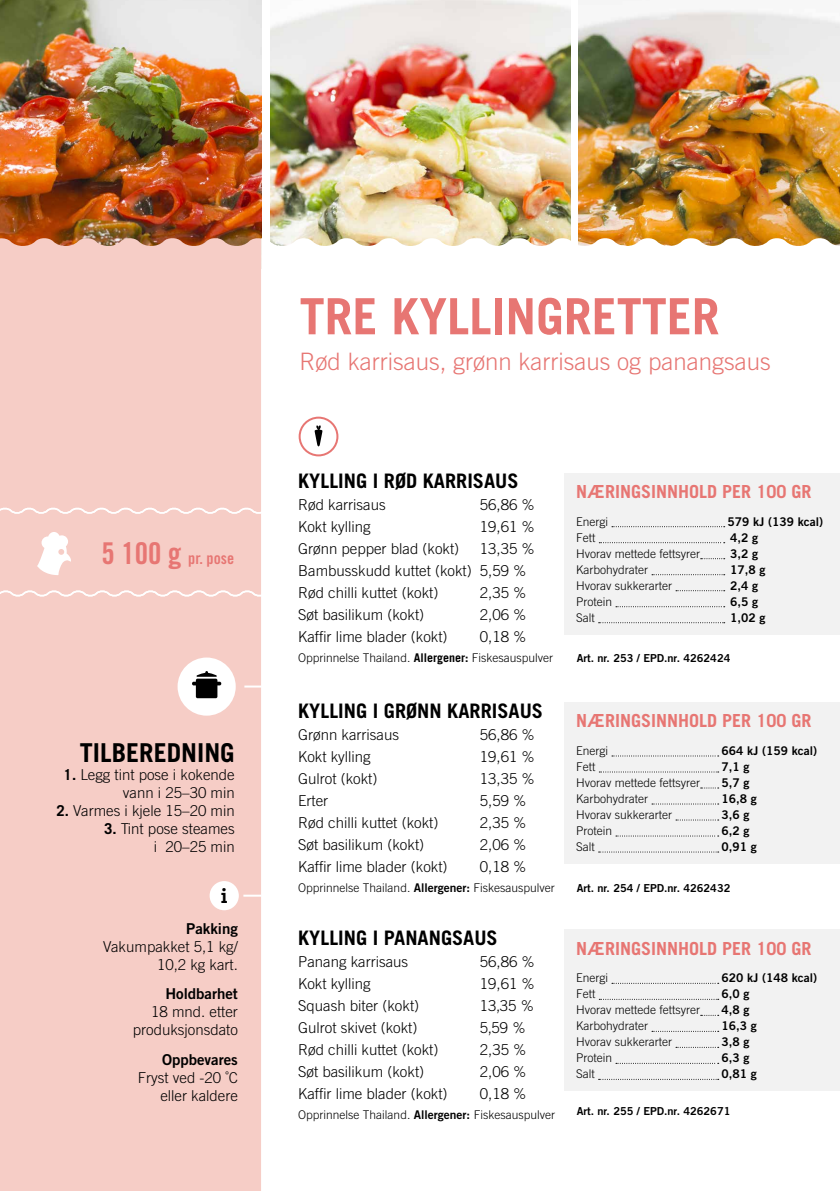
<style>
.page{position:relative;width:840px;height:1191px;background:#fff}
.page>*{position:absolute;margin:0;border:0;box-sizing:border-box;transform-origin:0 0}
.t1{font:700 50px "Trade Gothic";color:#e77673}
.t2{font:700 26px "Trade Gothic";color:#000}
.t3{font:300 24px "Trade Gothic";color:#e77673}
.t4{font:700 23.2px "Archer";color:#000}
.t5{font:700 20px "Trade Gothic";color:#000}
.t6{font:700 18px "Trade Gothic";color:#e77673}
.t7{font:16px "Trade Gothic Bold Cond Twenty";color:#e77673}
.t8{font:300 15px/18px "Trade Gothic";color:#000;text-align:right}
.t9{font:15px "Trade Gothic Bold Two";color:#000}
.t10{font:300 12px "Trade Gothic";color:#000}
.t11{font:12px "Trade Gothic Bold Two";color:#000}
.t12{font:11px "Trade Gothic Bold Two";color:#000}
.s1{font-size:30px}
.s2{font-weight:700}
.s3{font-family:"Trade Gothic Bold Two";font-weight:400}
</style>
<div class="page">
<img style="left:578px;top:9px;width:261px;height:228px">
<img style="left:0;top:0;width:261px;height:237px">
<img style="left:270px;top:0;width:300px;height:237px">
<svg style="left:261px;top:237px;width:578px;height:627px"></svg>
<div style="left:0;top:237px;width:261px;height:954px;background:#f6cdc6"></div>
<svg style="left:244px;top:685px;width:17px;height:2px"></svg>
<div style="left:177px;top:657px;width:58px;height:58px;background:#fff;border-radius:50%"></div>
<div style="left:196px;top:678px;width:21px;height:20px;background:#000;border-radius:2px"></div>
<hr style="left:192px;top:681px;width:29px;height:4px;background:#000;border-radius:2px">
<svg style="left:196px;top:671px;width:21px;height:6px"></svg>
<svg style="left:243px;top:894px;width:18px;height:2px"></svg>
<div style="left:209px;top:881px;width:30px;height:29px;background:#fff;border-radius:50%"></div>
<svg style="left:0;top:505px;width:301px;height:93px"></svg>
<div style="left:299px;top:417px;width:38px;height:38px;background:#fff;border-radius:50%"></div>
<div style="left:298px;top:416px;width:40px;height:40px;border:2px solid #e77673;border-radius:50%"></div>
<svg style="left:314px;top:425px;width:8px;height:21px"></svg>
<div style="left:564px;top:473px;width:275px;height:161px;background:#f2f2f2"></div>
<svg style="left:611px;top:526px;width:113px;height:1px"></svg>
<svg style="left:599px;top:542px;width:125px;height:1px"></svg>
<svg style="left:700px;top:558px;width:24px;height:1px"></svg>
<svg style="left:651px;top:574px;width:73px;height:1px"></svg>
<svg style="left:675px;top:590px;width:49px;height:1px"></svg>
<svg style="left:615px;top:606px;width:109px;height:1px"></svg>
<svg style="left:598px;top:622px;width:126px;height:1px"></svg>
<div style="left:564px;top:702px;width:275px;height:161px;background:#f2f2f2"></div>
<svg style="left:611px;top:755px;width:107px;height:1px"></svg>
<svg style="left:599px;top:771px;width:119px;height:1px"></svg>
<svg style="left:700px;top:787px;width:18px;height:1px"></svg>
<svg style="left:651px;top:803px;width:67px;height:1px"></svg>
<svg style="left:675px;top:819px;width:43px;height:1px"></svg>
<svg style="left:615px;top:835px;width:103px;height:1px"></svg>
<svg style="left:598px;top:851px;width:120px;height:1px"></svg>
<div style="left:564px;top:929px;width:275px;height:162px;background:#f2f2f2"></div>
<svg style="left:612px;top:982px;width:106px;height:1px"></svg>
<svg style="left:599px;top:998px;width:119px;height:1px"></svg>
<svg style="left:652px;top:1030px;width:66px;height:1px"></svg>
<svg style="left:676px;top:1046px;width:42px;height:1px"></svg>
<svg style="left:616px;top:1062px;width:102px;height:1px"></svg>
<svg style="left:598px;top:1078px;width:120px;height:1px"></svg>
<p class="t7" style="left:102px;top:548px;width:134px"><span class="s1">5 100 g</span> pr. pose</p>
<h2 class="t2" style="left:80px;top:736px;width:156px">TILBEREDNING</h2>
<p class="t8" style="left:64px;top:765px;width:172px"><span class="s2">1.</span> Legg tint pose i kokende vann i 25–30 min</p>
<p class="t8" style="left:56px;top:801px;width:180px"><span class="s2">2.</span> Varmes i kjele 15–20 min</p>
<p class="t8" style="left:104px;top:819px;width:132px"><span class="s2">3.</span> Tint pose steames i 20–25 min</p>
<h3 class="t4" style="left:220px;top:876px;width:9px">i</h3>
<p class="t9" style="left:186px;top:919px;width:53px">Pakking</p>
<p class="t8" style="left:103px;top:937px;width:136px">Vakumpakket 5,1 kg/<br>10,2 kg kart.</p>
<p class="t9" style="left:165px;top:984px;width:74px">Holdbarhet</p>
<p class="t8" style="left:133px;top:1003px;width:107px">18 mnd. etter produksjonsdato</p>
<p class="t9" style="left:162px;top:1050px;width:77px">Oppbevares</p>
<p class="t8" style="left:138px;top:1068px;width:102px">Fryst ved -20 ˚C eller kaldere</p>
<h1 class="t1" style="left:299px;top:286px;width:421px">TRE KYLLINGRETTER</h1>
<h3 class="t3" style="left:299px;top:347px;width:472px">Rød karrisaus, grønn karrisaus og panangsaus</h3>
<h3 class="t5" style="left:298px;top:469px;width:222px">KYLLING I RØD KARRISAUS</h3>
<p class="t8" style="left:298px;top:496px;width:89px">Rød karrisaus</p>
<p class="t8" style="left:479px;top:496px;width:57px">56,86 %</p>
<p class="t8" style="left:298px;top:518px;width:74px">Kokt kylling</p>
<p class="t8" style="left:479px;top:518px;width:57px">19,61 %</p>
<p class="t8" style="left:298px;top:540px;width:162px">Grønn pepper blad (kokt)</p>
<p class="t8" style="left:298px;top:538px;width:238px;line-height:22px;text-align:left;text-indent:181px">13,35 %<br>Bambusskudd kuttet (kokt) 5,59 %<br>Rød chilli kuttet (kokt)</p>
<p class="t8" style="left:479px;top:584px;width:48px">2,35 %</p>
<p class="t8" style="left:298px;top:606px;width:127px">Søt basilikum (kokt)</p>
<p class="t8" style="left:479px;top:606px;width:48px">2,06 %</p>
<p class="t8" style="left:298px;top:628px;width:151px">Kaffir lime blader (kokt)</p>
<p class="t8" style="left:479px;top:628px;width:48px">0,18 %</p>
<p class="t10" style="left:298px;top:651px;width:256px">Opprinnelse Thailand. <span class="s2">Allergener:</span> Fiskesauspulver</p>
<h3 class="t5" style="left:298px;top:698px;width:246px">KYLLING I GRØNN KARRISAUS</h3>
<p class="t8" style="left:298px;top:725px;width:102px">Grønn karrisaus</p>
<p class="t8" style="left:479px;top:725px;width:57px">56,86 %</p>
<p class="t8" style="left:298px;top:747px;width:74px">Kokt kylling</p>
<p class="t8" style="left:479px;top:747px;width:57px">19,61 %</p>
<p class="t8" style="left:298px;top:769px;width:81px">Gulrot (kokt)</p>
<p class="t8" style="left:479px;top:769px;width:57px">13,35 %</p>
<p class="t8" style="left:298px;top:791px;width:31px">Erter</p>
<p class="t8" style="left:479px;top:791px;width:48px">5,59 %</p>
<p class="t8" style="left:298px;top:813px;width:142px">Rød chilli kuttet (kokt)</p>
<p class="t8" style="left:479px;top:813px;width:48px">2,35 %</p>
<p class="t8" style="left:298px;top:835px;width:127px">Søt basilikum (kokt)</p>
<p class="t8" style="left:479px;top:835px;width:48px">2,06 %</p>
<p class="t8" style="left:298px;top:857px;width:151px">Kaffir lime blader (kokt)</p>
<p class="t8" style="left:479px;top:857px;width:48px">0,18 %</p>
<p class="t10" style="left:298px;top:880px;width:258px">Opprinnelse Thailand. <span class="s3">Allergener:</span> Fiskesauspulver</p>
<h3 class="t5" style="left:298px;top:925px;width:201px">KYLLING I PANANGSAUS</h3>
<p class="t8" style="left:298px;top:952px;width:111px">Panang karrisaus</p>
<p class="t8" style="left:479px;top:952px;width:57px">56,86 %</p>
<p class="t8" style="left:298px;top:974px;width:74px">Kokt kylling</p>
<p class="t8" style="left:479px;top:974px;width:57px">19,61 %</p>
<p class="t8" style="left:298px;top:996px;width:122px">Squash biter (kokt)</p>
<p class="t8" style="left:479px;top:996px;width:56px">13‚35 %</p>
<p class="t8" style="left:298px;top:1018px;width:121px">Gulrot skivet (kokt)</p>
<p class="t8" style="left:479px;top:1018px;width:47px">5‚59 %</p>
<p class="t8" style="left:298px;top:1040px;width:142px">Rød chilli kuttet (kokt)</p>
<p class="t8" style="left:479px;top:1040px;width:48px">2,35 %</p>
<p class="t8" style="left:298px;top:1062px;width:127px">Søt basilikum (kokt)</p>
<p class="t8" style="left:479px;top:1062px;width:48px">2,06 %</p>
<p class="t8" style="left:298px;top:1084px;width:151px">Kaffir lime blader (kokt)</p>
<p class="t8" style="left:479px;top:1084px;width:48px">0,18 %</p>
<p class="t10" style="left:298px;top:1107px;width:258px">Opprinnelse Thailand. <span class="s3">Allergener:</span> Fiskesauspulver</p>
<p class="t6" style="left:575px;top:481px;width:237px">NÆRINGSINNHOLD PER 100 GR</p>
<p class="t10" style="left:575px;top:514px;width:34px">Energi</p>
<p class="t11" style="left:727px;top:514px;width:97px">579 kJ (139 kcal)</p>
<p class="t10" style="left:575px;top:530px;width:21px">Fett</p>
<p class="t11" style="left:729px;top:530px;width:29px">4,2 g</p>
<p class="t10" style="left:575px;top:546px;width:125px">Hvorav mettede fettsyrer</p>
<p class="t11" style="left:729px;top:546px;width:29px">3,2 g</p>
<p class="t10" style="left:575px;top:562px;width:74px">Karbohydrater</p>
<p class="t11" style="left:729px;top:562px;width:37px">17,8 g</p>
<p class="t10" style="left:575px;top:578px;width:97px">Hvorav sukkerarter</p>
<p class="t11" style="left:729px;top:578px;width:29px">2,4 g</p>
<p class="t10" style="left:575px;top:594px;width:37px">Protein</p>
<p class="t11" style="left:729px;top:594px;width:29px">6,5 g</p>
<p class="t10" style="left:575px;top:610px;width:20px">Salt</p>
<p class="t11" style="left:729px;top:610px;width:37px">1,02 g</p>
<p class="t12" style="left:576px;top:651px;width:155px">Art. nr. 253 / EPD.nr. 4262424</p>
<p class="t6" style="left:575px;top:710px;width:237px">NÆRINGSINNHOLD PER 100 GR</p>
<p class="t10" style="left:575px;top:743px;width:34px">Energi</p>
<p class="t11" style="left:721px;top:743px;width:97px">664 kJ (159 kcal)</p>
<p class="t10" style="left:575px;top:759px;width:21px">Fett</p>
<p class="t11" style="left:721px;top:759px;width:29px">7,1 g</p>
<p class="t10" style="left:575px;top:775px;width:125px">Hvorav mettede fettsyrer</p>
<p class="t11" style="left:721px;top:775px;width:29px">5,7 g</p>
<p class="t10" style="left:575px;top:791px;width:74px">Karbohydrater</p>
<p class="t11" style="left:721px;top:791px;width:37px">16,8 g</p>
<p class="t10" style="left:575px;top:807px;width:97px">Hvorav sukkerarter</p>
<p class="t11" style="left:721px;top:807px;width:29px">3,6 g</p>
<p class="t10" style="left:575px;top:823px;width:37px">Protein</p>
<p class="t11" style="left:721px;top:823px;width:29px">6,2 g</p>
<p class="t10" style="left:575px;top:839px;width:20px">Salt</p>
<p class="t11" style="left:721px;top:839px;width:37px">0,91 g</p>
<p class="t12" style="left:576px;top:881px;width:155px">Art. nr. 254 / EPD.nr. 4262432</p>
<p class="t6" style="left:575px;top:937px;width:237px">NÆRINGSINNHOLD PER 100 GR</p>
<p class="t10" style="left:575px;top:970px;width:34px">Energi</p>
<p class="t11" style="left:721px;top:970px;width:97px">620 kJ (148 kcal)</p>
<p class="t10" style="left:575px;top:986px;width:21px">Fett</p>
<p class="t11" style="left:721px;top:986px;width:29px">6,0 g</p>
<p class="t10" style="left:575px;top:1002px;width:125px">Hvorav mettede fettsyrer</p>
<p class="t11" style="left:721px;top:1002px;width:29px">4,8 g</p>
<p class="t10" style="left:575px;top:1018px;width:74px">Karbohydrater</p>
<p class="t11" style="left:721px;top:1018px;width:37px">16,3 g</p>
<p class="t10" style="left:575px;top:1034px;width:97px">Hvorav sukkerarter</p>
<p class="t11" style="left:721px;top:1034px;width:29px">3,8 g</p>
<p class="t10" style="left:575px;top:1050px;width:37px">Protein</p>
<p class="t11" style="left:721px;top:1050px;width:29px">6,3 g</p>
<p class="t10" style="left:575px;top:1066px;width:20px">Salt</p>
<p class="t11" style="left:721px;top:1066px;width:37px">0,81 g</p>
<p class="t12" style="left:576px;top:1104px;width:155px">Art. nr. 255 / EPD.nr. 4262671</p>
</div>
